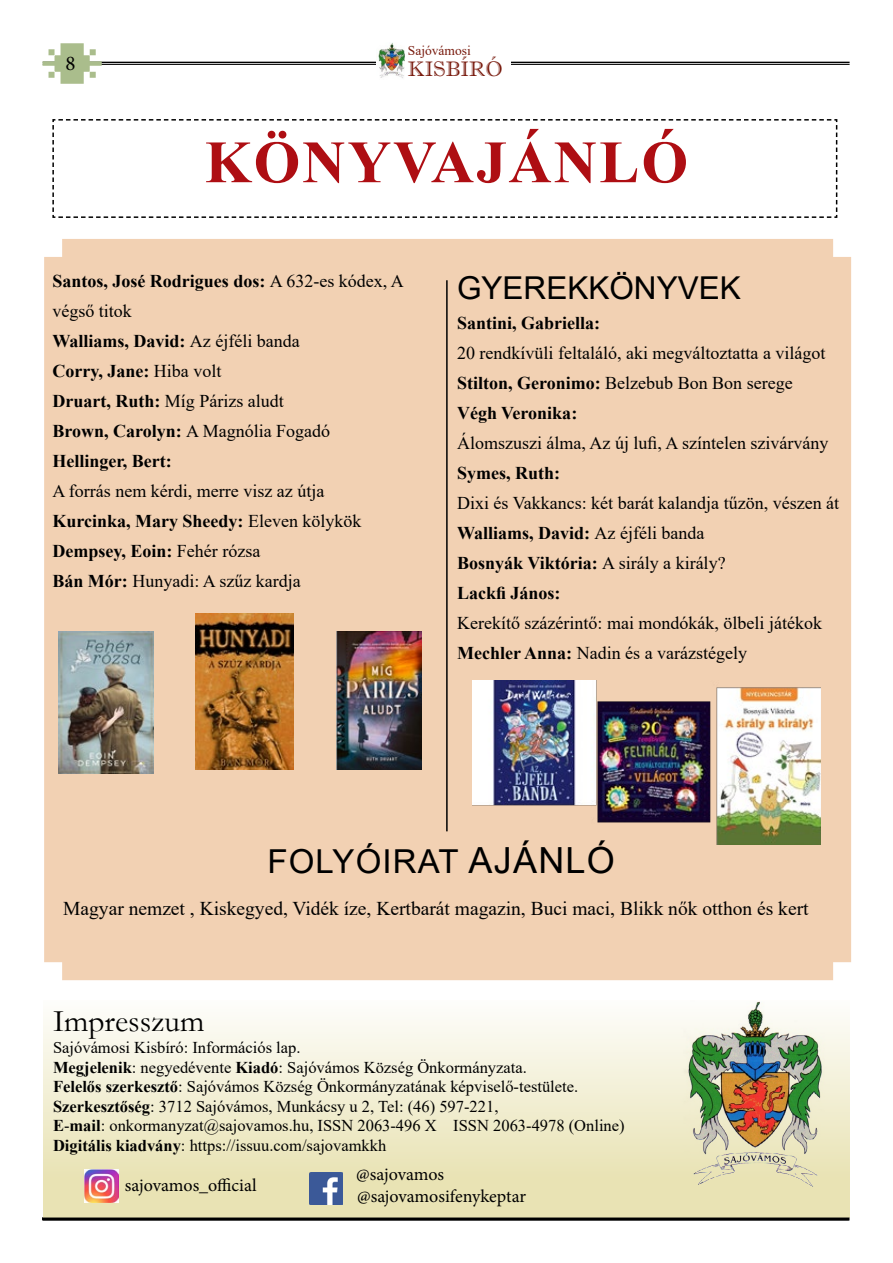
<style>
.page{position:relative;width:893px;height:1263px;background:#fff}
.page>*{position:absolute;margin:0;border:0;box-sizing:border-box;transform-origin:0 0}
.t1{font:700 60px "Times New Roman";letter-spacing:.035em;color:#ae0e13}
.t2{font:33px "Arial";letter-spacing:.035em;color:#000}
.t3{font:31.5px "Arial";color:#000}
.t4{font:31.5px "Garamond";color:#000}
.t5{font:21px "Imprint MT Shadow";color:#781a0d}
.t6{font:21px "Minion Pro";color:#000}
.t7{font:19.5px "Times New Roman";color:#000}
.t8{font:18px/30px "Times New Roman";color:#000}
.t9{font:700 18px/30px "Times New Roman";color:#000}
.t10{font:18px "Minion Pro";color:#000}
.t11{font:16.5px/19.5px "Times New Roman";color:#000}
.t12{font:13.5px "Times New Roman";color:#781a0d}
.s1{font-weight:400}
.s2{font-weight:700}
.s3{font-size:36px}
</style>
<div class="page">
<hr style="left:43px;top:64px;width:807px;height:1px;background:#000">
<hr style="left:43px;top:62px;width:807px;height:1px;background:#000">
<div style="left:404px;top:43px;width:107px;height:36px;background:#fff"></div>
<img style="left:377px;top:43px;width:27px;height:35px">
<svg style="left:43px;top:43px;width:59px;height:41px"></svg>
<div style="left:44px;top:239px;width:807px;height:741px;background:#f2d1b3"></div>
<svg style="left:52px;top:119px;width:786px;height:99px"></svg>
<hr style="left:446px;top:280px;width:2px;height:551px;background:#000">
<img style="left:472px;top:680px;width:349px;height:164px">
<div style="left:43px;top:1000px;width:806px;height:217px;background:linear-gradient(to bottom,#fdfcf9,#e6dfa9)"></div>
<hr style="left:43px;top:1217px;width:806px;height:3px;background:#000">
<img style="left:671px;top:1000px;width:171px;height:188px">
<img style="left:309px;top:1172px;width:33px;height:33px">
<img style="left:195px;top:613px;width:98px;height:157px">
<img style="left:58px;top:631px;width:95px;height:143px">
<img style="left:336px;top:631px;width:85px;height:139px">
<img style="left:85px;top:1169px;width:33px;height:33px">
<p class="t12" style="left:408px;top:41px;width:65px">Sajóvámosi</p>
<p class="t6" style="left:65px;top:50px;width:12px">8</p>
<p class="t5" style="left:408px;top:56px;width:96px">KISBÍRÓ</p>
<h1 class="t1" style="left:205px;top:119px;width:485px">KÖNYVAJÁNLÓ</h1>
<p class="t9" style="left:52px;top:266px;width:353px">Santos, José Rodrigues dos: <span class="s1">A 632-es kódex, A végső titok<br></span>Walliams, David: <span class="s1">Az éjféli banda<br></span>Corry, Jane: <span class="s1">Hiba volt<br></span>Druart, Ruth: <span class="s1">Míg Párizs aludt<br></span>Brown, Carolyn: <span class="s1">A Magnólia Fogadó<br></span>Hellinger, Bert:</p>
<p class="t8" style="left:52px;top:476px;width:311px">A forrás nem kérdi, merre visz az útja <span class="s2">Kurcinka, Mary Sheedy:</span> Eleven kölykök <span class="s2">Dempsey, Eoin:</span> Fehér rózsa<br><span class="s2">Bán Mór:</span> Hunyadi: A szűz kardja</p>
<h3 class="t3" style="left:457px;top:267px;width:285px">GYEREKKÖNYVEK</h3>
<p class="t9" style="left:457px;top:308px;width:145px">Santini, Gabriella:</p>
<p class="t8" style="left:457px;top:338px;width:370px">20 rendkívüli feltaláló, aki megváltoztatta a világot<br><span class="s2">Stilton, Geronimo:</span> Belzebub Bon Bon serege<br><span class="s2">Végh Veronika:</span></p>
<p class="t8" style="left:457px;top:428px;width:373px">Álomszuszi álma, Az új lufi, A színtelen szivárvány</p>
<p class="t9" style="left:457px;top:458px;width:104px">Symes, Ruth:</p>
<p class="t8" style="left:457px;top:488px;width:384px">Dixi és Vakkancs: két barát kalandja tűzön, vészen át <span class="s2">Walliams, David:</span> Az éjféli banda<br><span class="s2">Bosnyák Viktória:</span> A sirály a király?<br><span class="s2">Lackfi János:</span></p>
<p class="t8" style="left:457px;top:608px;width:366px">Kerekítő százérintő: mai mondókák, ölbeli játékok<br><span class="s2">Mechler Anna:</span> Nadin és a varázstégely</p>
<h2 class="t2" style="left:267px;top:839px;width:349px">FOLYÓIRAT <span class="s3">AJÁNLÓ</span></h2>
<p class="t7" style="left:63px;top:894px;width:747px">Magyar nemzet , Kiskegyed, Vidék íze, Kertbarát magazin, Buci maci, Blikk nők otthon és kert</p>
<h3 class="t4" style="left:53px;top:1000px;width:153px">Impresszum</h3>
<p class="t11" style="left:53px;top:1037px;width:573px">Sajóvámosi Kisbíró: Információs lap.<br><span class="s2">Megjelenik</span>: negyedévente <span class="s2">Kiadó</span>: Sajóvámos Község Önkormányzata.<br><span class="s2">Felelős szerkesztő</span>: Sajóvámos Község Önkormányzatának képviselő-testülete.<br><span class="s2">Szerkesztőség</span>: 3712 Sajóvámos, Munkácsy u 2, Tel: (46) 597-221,<br><span class="s2">E</span>-<span class="s2">mail</span>: onkormanyzat@sajovamos.hu, ISSN 2063-496 X ISSN 2063-4978 (Online)<br><span class="s2">Digitális kiadvány</span>: https://issuu.com/sajovamkkh</p>
<p class="t10" style="left:125px;top:1173px;width:133px">sajovamos_official</p>
<p class="t10" style="left:356px;top:1163px;width:89px">@sajovamos</p>
<p class="t10" style="left:357px;top:1184px;width:171px">@sajovamosifenykeptar</p>
</div>
